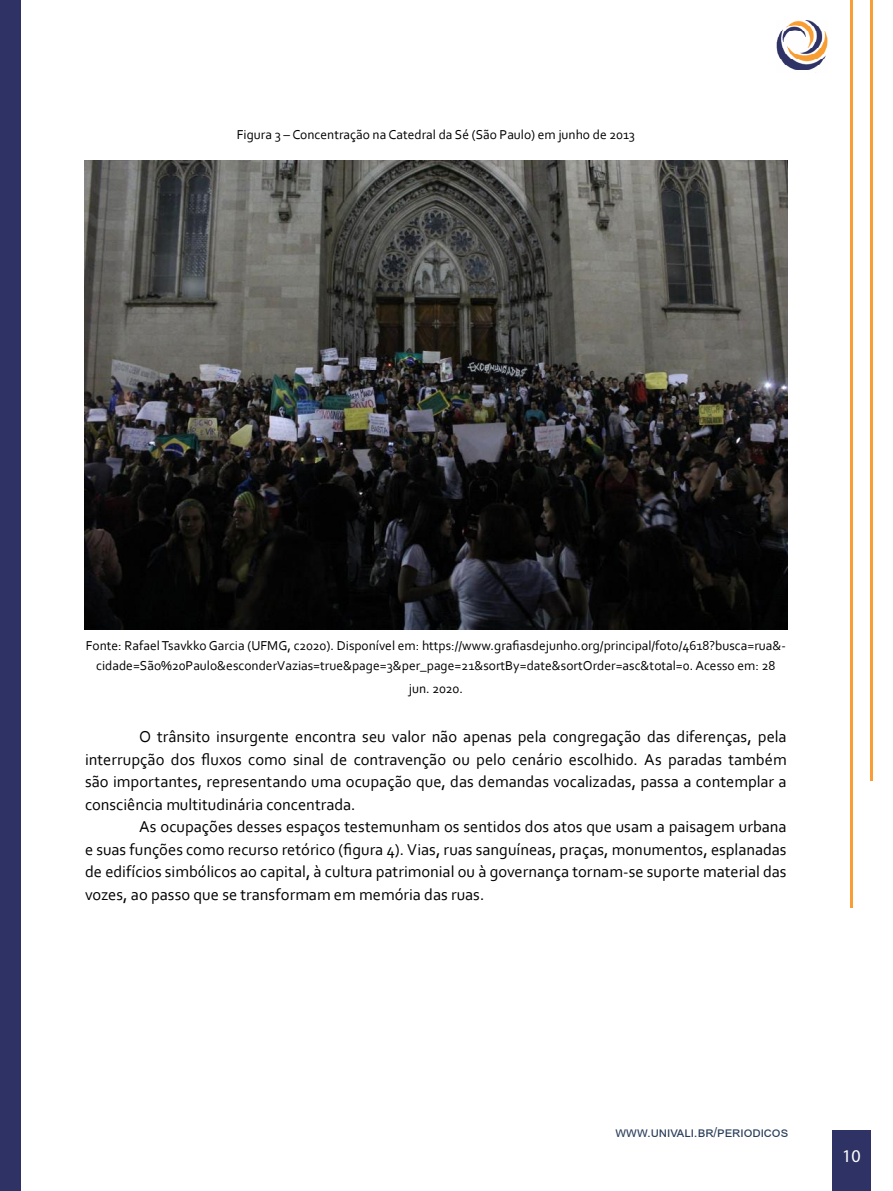
<style>
.page{position:relative;width:893px;height:1191px;background:#fff}
.page>*{position:absolute;margin:0;border:0;box-sizing:border-box;transform-origin:0 0}
.t1{font:18px "Myriad Pro";color:#fff}
.t2{font:16.5px/22.5px "Corbel";color:#000;text-align:justify}
.t3{font:13.5px/20.2px "Corbel";color:#000;text-align:center}
.t4{font:13.5px "Arial";color:#293d5a}
</style>
<div class="page">
<div style="left:832px;top:1129px;width:38px;height:62px;background:#2f3264"></div>
<div style="left:0;top:0;width:21px;height:1191px;background:#2f3264"></div>
<hr style="left:850px;top:0;width:3px;height:908px;background:#f99d34">
<hr style="left:870px;top:0;width:3px;height:780px;background:#f99d34">
<img style="left:776px;top:20px;width:51px;height:50px">
<img style="left:84px;top:160px;width:703px;height:469px">
<p class="t3" style="left:237px;top:124px;width:399px">Figura 3 – Concentração na Catedral da Sé (São Paulo) em junho de 2013</p>
<p class="t3" style="left:86px;top:635px;width:702px">Fonte: Rafael Tsavkko Garcia (UFMG, c2020). Disponível em: https://www.grafiasdejunho.org/principal/foto/4618?busca=rua&amp;- cidade=São%20Paulo&amp;esconderVazias=true&amp;page=3&amp;per_page=21&amp;sortBy=date&amp;sortOrder=asc&amp;total=0. Acesso em: 28</p>
<p class="t3" style="left:409px;top:677px;width:56px">jun. 2020.</p>
<p class="t2" style="left:85px;top:725px;width:703px;text-indent:54px">O trânsito insurgente encontra seu valor não apenas pela congregação das diferenças, pela interrupção dos fluxos como sinal de contravenção ou pelo cenário escolhido. As paradas também são importantes, representando uma ocupação que, das demandas vocalizadas, passa a contemplar a consciência multitudinária concentrada.</p>
<p class="t2" style="left:85px;top:815px;width:703px;text-indent:54px">As ocupações desses espaços testemunham os sentidos dos atos que usam a paisagem urbana e suas funções como recurso retórico (figura 4). Vias, ruas sanguíneas, praças, monumentos, esplanadas de edifícios simbólicos ao capital, à cultura patrimonial ou à governança tornam-se suporte material das vozes, ao passo que se transformam em memória das ruas.</p>
<p class="t4" style="left:616px;top:1123px;width:174px">www.univali.br/periodicos</p>
<p class="t1" style="left:842px;top:1145px;width:20px">10</p>
</div>
